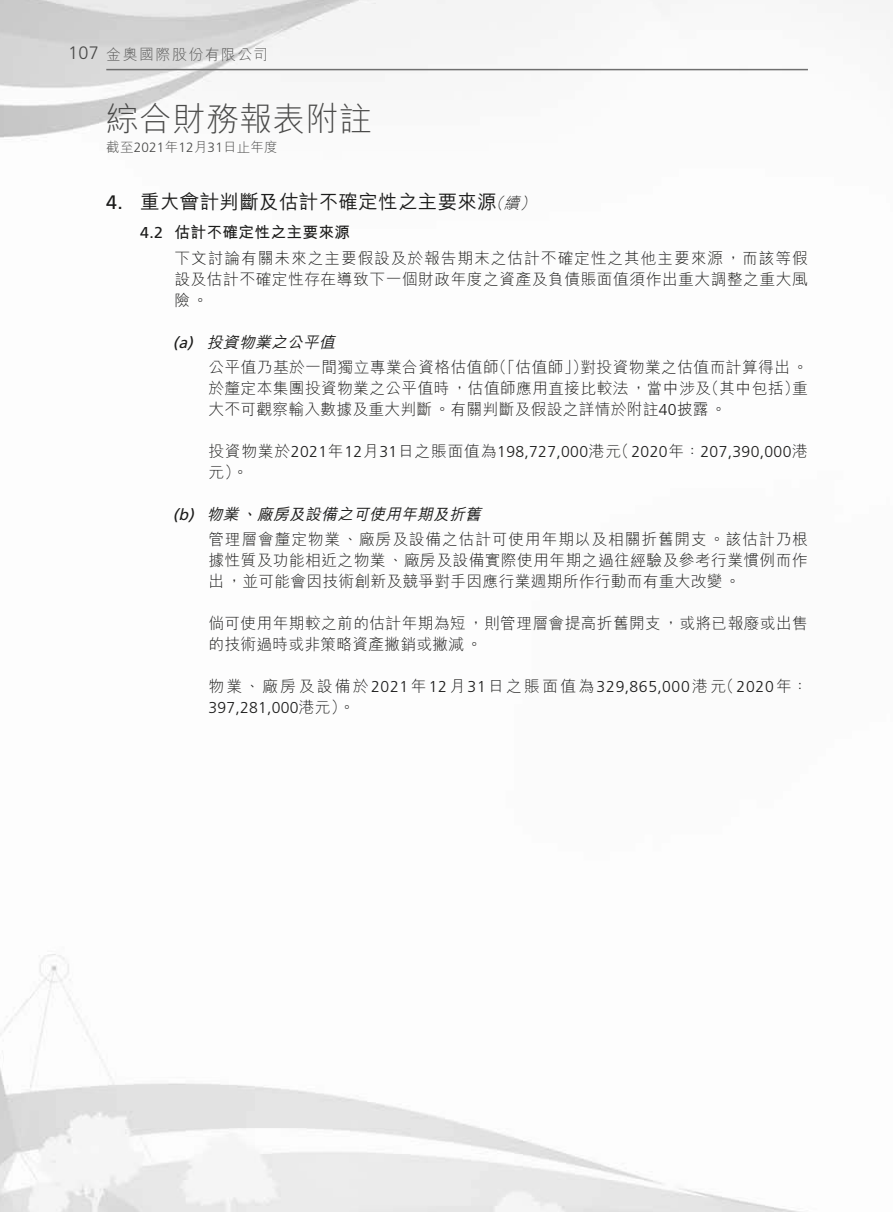
<style>
.page{position:relative;width:893px;height:1212px;background:#fff}
.page>*{position:absolute;margin:0;border:0;box-sizing:border-box;transform-origin:0 0}
.t1{font:300 33px "M Hei HK";letter-spacing:.005em;color:#4a4a49}
.t2{font:500 19.5px "M Hei HK";letter-spacing:.015em;color:#1c1c1b}
.t3{font:19.5px "Frutiger LT Std";color:#1c1c1b}
.t4{font:300 18px "Frutiger LT Std";color:#4a4a49}
.t5{font:300 15.75px/21px "M Hei HK";letter-spacing:.025em;color:#1c1c1b;text-align:justify}
.t6{font:300 15.75px "Frutiger LT Std";letter-spacing:.025em;color:#1c1c1b}
.t7{font:300 15.75px "M Hei HK";letter-spacing:.15em;color:#1c1c1b}
.t8{font:italic 500 15.75px "M Hei HK";color:#1c1c1b}
.t9{font:700 15.75px "M Hei HK";letter-spacing:.015em;color:#1c1c1b}
.t10{font:italic 15.75px "Frutiger LT Std";color:#1c1c1b}
.t11{font:italic 300 15.75px "M Hei HK";color:#1c1c1b}
.t12{font:15.75px "Frutiger LT Std";color:#1c1c1b}
.t13{font:300 15px "M Hei HK";letter-spacing:.095em;color:#575756}
.t14{font:300 13.5px "M Hei HK";letter-spacing:.015em;color:#4a4a49}
.s1{font-family:"Frutiger LT Std"}
.s2{font-family:"M Hei HK"}
</style>
<div class="page">
<img style="left:0;top:0;width:891px;height:1212px">
<hr style="left:106px;top:69px;width:702px;height:1px;background:#6f6f6f">
<p class="t4" style="left:68px;top:43px;width:32px">107</p>
<p class="t13" style="left:106px;top:44px;width:163px">金奧國際股份有限公司</p>
<h1 class="t1" style="left:106px;top:96px;width:267px">綜合財務報表附註</h1>
<p class="t14" style="left:106px;top:138px;width:173px">截至<span class="s1">2021</span>年<span class="s1">12</span>月<span class="s1">31</span>日止年度</p>
<p class="t3" style="left:106px;top:191px;width:18px">4.</p>
<p class="t2" style="left:140px;top:187px;width:358px">重大會計判斷及估計不確定性之主要來源</p>
<p class="t11" style="left:504px;top:192px;width:22px">續</p>
<p class="t11" style="left:488px;top:192px;width:22px">（</p>
<p class="t11" style="left:520px;top:192px;width:22px">(</p>
<p class="t12" style="left:140px;top:224px;width:24px">4.2</p>
<p class="t9" style="left:174px;top:221px;width:177px">估計不確定性之主要來源</p>
<p class="t5" style="left:174px;top:247px;width:635px">下文討論有關未來之主要假設及於報告期末之估計不確定性之其他主要來源，而該等假設及估計不確定性存在導致下一個財政年度之資產及負債賬面值須作出重大調整之重大風險。</p>
<p class="t8" style="left:207px;top:330px;width:134px">投資物業之公平值</p>
<p class="t10" style="left:173px;top:333px;width:20px">a(</p>
<p class="t10" style="left:187px;top:333px;width:11px">)</p>
<p class="t10" style="left:173px;top:505px;width:21px">b(</p>
<p class="t10" style="left:188px;top:505px;width:11px">)</p>
<p class="t5" style="left:208px;top:356px;width:292px">公平值乃基於一間獨立專業合資格估值師</p>
<p class="t5" style="left:491px;top:356px;width:98px">（「估值師」）</p>
<p class="t5" style="left:580px;top:356px;width:229px">對投資物業之估值而計算得出。</p>
<p class="t5" style="left:208px;top:377px;width:520px">於釐定本集團投資物業之公平值時，估值師應用直接比較法，當中涉及大不可觀察輸入數據及重大判斷。有關判斷及假設之詳情於附註<span class="s1">40</span>披露。</p>
<p class="t6" style="left:613px;top:442px;width:196px"><span class="s2">（</span>2020<span class="s2">年：</span>207,390,000<span class="s2">港</span></p>
<p class="t5" style="left:703px;top:377px;width:106px">（其中包括重）</p>
<p class="t6" style="left:208px;top:442px;width:414px"><span class="s2">投資物業於</span>2021<span class="s2">年</span>12<span class="s2">月</span>31<span class="s2">日之賬面值為</span>198,727,000<span class="s2">港元</span></p>
<p class="t5" style="left:208px;top:461px;width:41px">元。(</p>
<p class="t8" style="left:257px;top:503px;width:230px">廠房及設備之可使用年期及折舊</p>
<p class="t8" style="left:207px;top:503px;width:38px">物業</p>
<p class="t8" style="left:241px;top:503px;width:22px">、</p>
<p class="t5" style="left:208px;top:528px;width:601px">管理層會釐定物業、廠房及設備之估計可使用年期以及相關折舊開支。該估計乃根據性質及功能相近之物業、廠房及設備實際使用年期之過往經驗及參考行業慣例而作出，並可能會因技術創新及競爭對手因應行業週期所作行動而有重大改變。</p>
<p class="t5" style="left:208px;top:612px;width:601px">倘可使用年期較之前的估計年期為短，則管理層會提高折舊開支，或將已報廢或出售的技術過時或非策略資產撇銷或撇減。</p>
<p class="t6" style="left:718px;top:678px;width:91px"><span class="s2">（</span>2020<span class="s2">年：</span></p>
<p class="t7" style="left:208px;top:675px;width:519px">物業、廠房及設備於<span class="s1">2021</span>年<span class="s1">12</span>月<span class="s1">31</span>日之賬面值為<span class="s1">329,865,000</span>港元</p>
<p class="t6" style="left:208px;top:699px;width:148px">397,281,000<span class="s2">港元。(</span></p>
</div>
